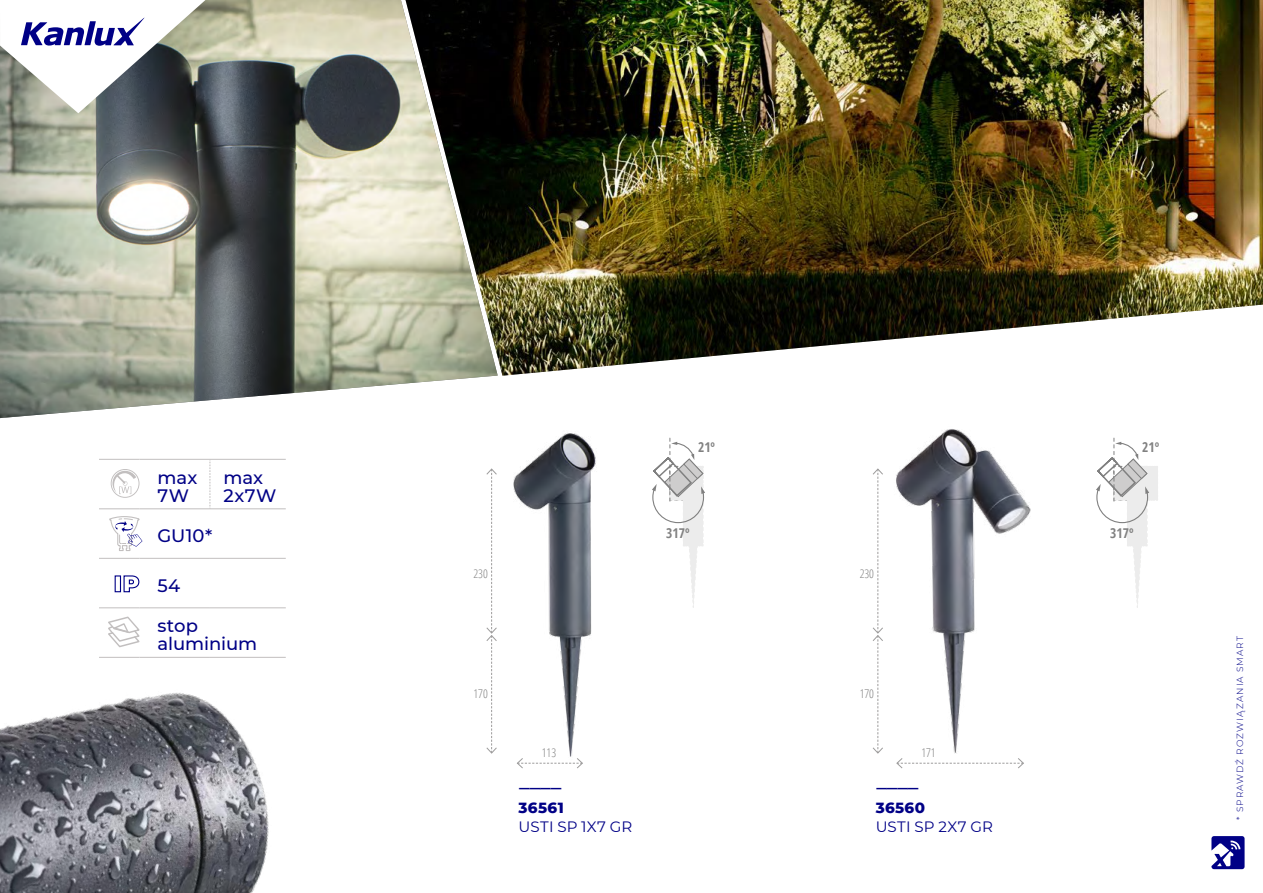
<style>
.page{position:relative;width:1263px;height:893px;background:#fff}
.page>*{position:absolute;margin:0;border:0;box-sizing:border-box;transform-origin:0 0}
.t1{font:500 18px/18px "Montserrat";color:#000086}
.t2{font:15px "Montserrat";letter-spacing:.01em;color:#000086}
.t3{font:800 15px "Montserrat";letter-spacing:.025em;color:#000086}
.t4{font:700 15px "Montserrat";color:#000086}
.t5{font:700 condensed 13.5px "Open Sans";color:#000}
.t6{font:300 condensed 12px "Open Sans";color:#808080}
.t7{font:300 9px "Montserrat";letter-spacing:.115em;color:#000086}
</style>
<div class="page">
<img style="left:0;top:0;width:492px;height:418px">
<img style="left:405px;top:0;width:858px;height:376px">
<svg style="left:0;top:0;width:205px;height:113px"></svg>
<img style="left:513px;top:433px;width:83px;height:324px">
<img style="left:896px;top:429px;width:135px;height:325px">
<svg style="left:517px;top:758px;width:66px;height:11px"></svg>
<svg style="left:896px;top:758px;width:128px;height:11px"></svg>
<img style="left:0;top:693px;width:269px;height:200px">
<svg style="left:652px;top:438px;width:53px;height:170px"></svg>
<svg style="left:1096px;top:438px;width:62px;height:170px"></svg>
<svg style="left:486px;top:468px;width:11px;height:286px"></svg>
<svg style="left:872px;top:468px;width:11px;height:286px"></svg>
<hr style="left:99px;top:459px;width:41px;height:1px;background:#c2bfbf">
<hr style="left:140px;top:459px;width:70px;height:1px;background:#c2bfbf">
<hr style="left:210px;top:459px;width:76px;height:1px;background:#c2bfbf">
<hr style="left:99px;top:509px;width:41px;height:1px;background:#c2bfbf">
<hr style="left:140px;top:509px;width:70px;height:1px;background:#c2bfbf">
<hr style="left:210px;top:509px;width:76px;height:1px;background:#c2bfbf">
<hr style="left:99px;top:558px;width:41px;height:1px;background:#c2bfbf">
<hr style="left:140px;top:558px;width:70px;height:1px;background:#c2bfbf">
<hr style="left:210px;top:558px;width:76px;height:1px;background:#c2bfbf">
<hr style="left:99px;top:608px;width:41px;height:1px;background:#c2bfbf">
<hr style="left:140px;top:608px;width:70px;height:1px;background:#c2bfbf">
<hr style="left:210px;top:608px;width:76px;height:1px;background:#c2bfbf">
<hr style="left:99px;top:657px;width:41px;height:1px;background:#c2bfbf">
<hr style="left:140px;top:657px;width:70px;height:1px;background:#c2bfbf">
<hr style="left:210px;top:657px;width:76px;height:1px;background:#c2bfbf">
<svg style="left:210px;top:460px;width:1px;height:49px"></svg>
<svg style="left:111px;top:469px;width:29px;height:29px"></svg>
<div style="left:115px;top:575px;width:6px;height:17px;border:1px solid #000086"></div>
<svg style="left:123px;top:575px;width:17px;height:18px"></svg>
<svg style="left:108px;top:616px;width:32px;height:32px"></svg>
<svg style="left:109px;top:516px;width:33px;height:35px"></svg>
<svg style="left:1211px;top:836px;width:33px;height:33px"></svg>
<p class="t1" style="left:158px;top:468px;width:41px">max<br>7W</p>
<p class="t1" style="left:223px;top:468px;width:54px">max<br>2x7W</p>
<p class="t1" style="left:158px;top:526px;width:56px">GU10*</p>
<p class="t1" style="left:158px;top:576px;width:24px">54</p>
<p class="t1" style="left:158px;top:616px;width:101px">stop aluminium</p>
<p class="t6" style="left:473px;top:565px;width:16px">230</p>
<p class="t5" style="left:698px;top:438px;width:18px">21º</p>
<p class="t5" style="left:666px;top:524px;width:25px">317º</p>
<p class="t6" style="left:860px;top:565px;width:16px">230</p>
<p class="t6" style="left:473px;top:685px;width:16px">170</p>
<p class="t6" style="left:860px;top:685px;width:16px">170</p>
<p class="t6" style="left:542px;top:744px;width:16px">113</p>
<p class="t6" style="left:921px;top:744px;width:16px">171</p>
<p class="t4" style="left:519px;top:778px;width:47px">̶̶̶̶</p>
<p class="t3" style="left:519px;top:797px;width:47px">36561</p>
<p class="t2" style="left:519px;top:817px;width:115px">USTI SP 1X7 GR</p>
<p class="t4" style="left:876px;top:778px;width:47px">̶̶̶̶</p>
<p class="t3" style="left:876px;top:797px;width:51px">36560</p>
<p class="t2" style="left:876px;top:817px;width:119px">USTI SP 2X7 GR</p>
<p class="t5" style="left:1142px;top:438px;width:19px">21º</p>
<p class="t5" style="left:1110px;top:524px;width:25px">317º</p>
<p class="t7" style="left:1234px;top:820px;width:185px;rotate:-90deg">* SPRAWDŹ ROZWIĄZANIA SMART</p>
</div>
